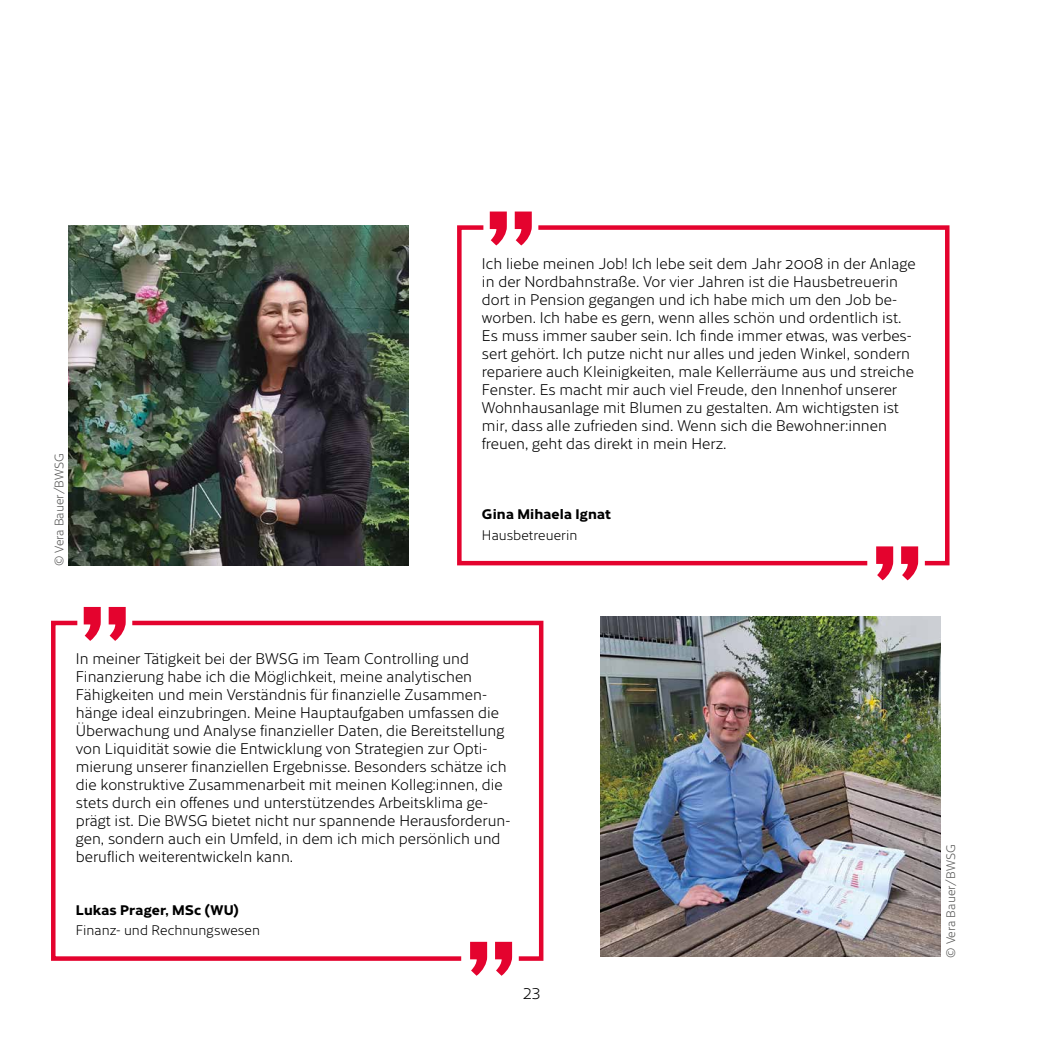
<style>
.page{position:relative;width:1063px;height:1063px;background:#fff}
.page>*{position:absolute;margin:0;border:0;box-sizing:border-box;transform-origin:0 0}
.t1{font:300 15px/18px "Cresta";color:#000}
.t2{font:300 13.5px "Cresta";letter-spacing:.005em;color:#000}
.t3{font:700 13.5px "Cresta";letter-spacing:.01em;color:#000}
.t4{font:300 12px "Cresta";color:#575756}
</style>
<div class="page">
<img style="left:69px;top:225px;width:340px;height:340px">
<img style="left:601px;top:617px;width:340px;height:340px">
<svg style="left:490px;top:212px;width:42px;height:11px"></svg>
<svg style="left:84px;top:607px;width:42px;height:11px"></svg>
<svg style="left:457px;top:223px;width:77px;height:343px"></svg>
<svg style="left:51px;top:618px;width:77px;height:343px"></svg>
<svg style="left:534px;top:225px;width:416px;height:341px"></svg>
<svg style="left:128px;top:620px;width:416px;height:341px"></svg>
<svg style="left:876px;top:546px;width:42px;height:34px"></svg>
<svg style="left:470px;top:942px;width:42px;height:34px"></svg>
<p class="t4" style="left:50px;top:566px;width:115px;rotate:-90deg">© Vera Bauer/BWSG</p>
<p class="t1" style="left:482px;top:253px;width:435px">Ich liebe meinen Job! Ich lebe seit dem Jahr 2008 in der Anlage in der Nordbahnstraße. Vor vier Jahren ist die Hausbetreuerin dort in Pension gegangen und ich habe mich um den Job be&shy;worben. Ich habe es gern, wenn alles schön und ordentlich ist.<br>Es muss immer sauber sein. Ich finde immer etwas, was verbes&shy;sert gehört. Ich putze nicht nur alles und jeden Winkel, sondern repariere auch Kleinigkeiten, male Kellerräume aus und streiche Fenster. Es macht mir auch viel Freude, den Innenhof unserer Wohnhausanlage mit Blumen zu gestalten. Am wichtigsten ist mir, dass alle zufrieden sind. Wenn sich die Bewohner:innen freuen, geht das direkt in mein Herz.</p>
<p class="t3" style="left:482px;top:503px;width:131px">Gina Mihaela Ignat</p>
<p class="t2" style="left:482px;top:525px;width:97px">Hausbetreuerin</p>
<p class="t1" style="left:76px;top:649px;width:436px">In meiner Tätigkeit bei der BWSG im Team Controlling und Finanzierung habe ich die Möglichkeit, meine analytischen Fähigkeiten und mein Verständnis für finanzielle Zusammen&shy;hänge ideal einzubringen. Meine Hauptaufgaben umfassen die Überwachung und Analyse finanzieller Daten, die Bereitstellung von Liquidität sowie die Entwicklung von Strategien zur Opti&shy;mierung unserer finanziellen Ergebnisse. Besonders schätze ich die konstruktive Zusammenarbeit mit meinen Kolleg:innen, die stets durch ein offenes und unterstützendes Arbeitsklima ge&shy;prägt ist. Die BWSG bietet nicht nur spannende Herausforderun&shy;gen, sondern auch ein Umfeld, in dem ich mich persönlich und beruflich weiterentwickeln kann.</p>
<p class="t3" style="left:76px;top:899px;width:165px">Lukas Prager, MSc (WU)</p>
<p class="t2" style="left:76px;top:920px;width:186px">Finanz- und Rechnungswesen</p>
<p class="t1" style="left:523px;top:984px;width:19px">23</p>
<p class="t4" style="left:942px;top:958px;width:115px;rotate:-90deg">© Vera Bauer/BWSG</p>
</div>
